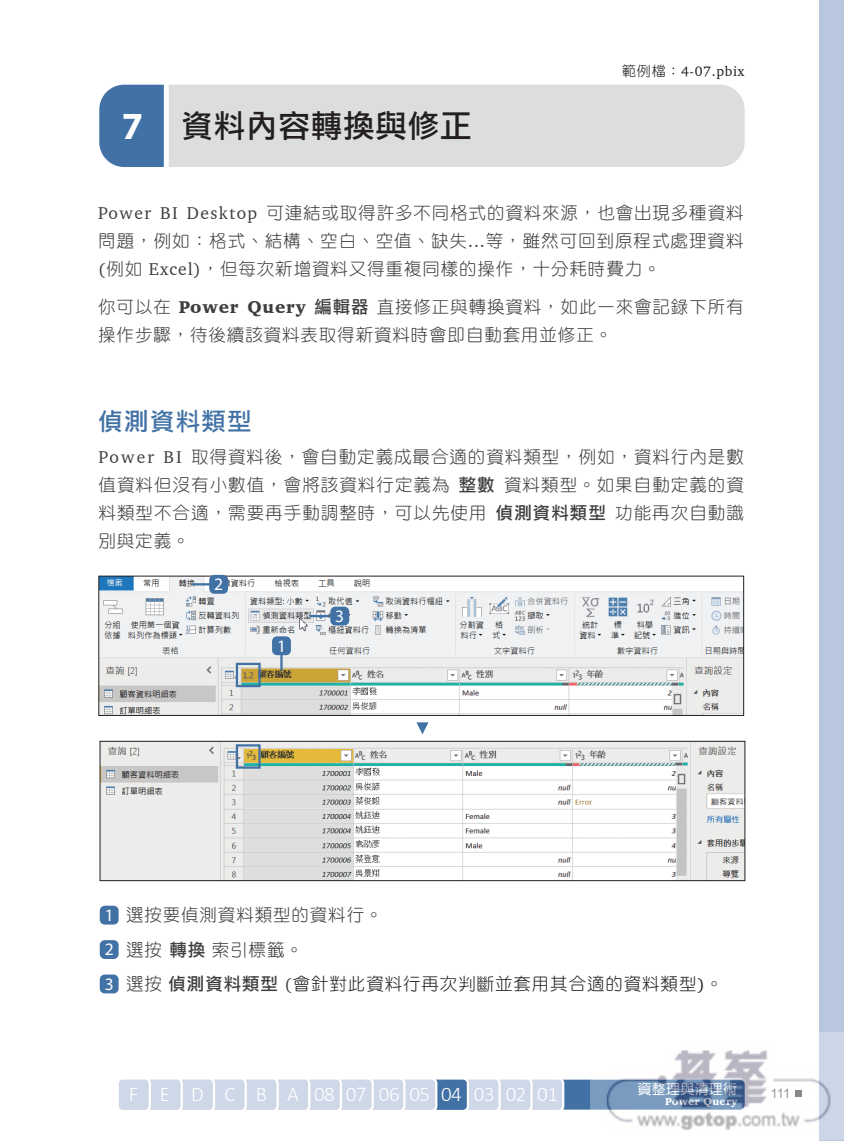
<style>
.page{position:relative;width:844px;height:1141px;background:#fff}
.page>*{position:absolute;margin:0;border:0;box-sizing:border-box;transform-origin:0 0}
.t1{font:31.5px "DF Li Hei Std W5";letter-spacing:.025em;color:#231f20}
.t2{font:24.5px "DF Li Hei Std W5";letter-spacing:.05em;color:#4272a5}
.t3{font:300 21px "Calibri";letter-spacing:-.025em;color:#fff}
.t4{font:300 21px "Calibri";letter-spacing:.95em;color:#fff}
.t5{font:17.5px/28px "DF Yuan Std W3";letter-spacing:.05em;color:#3e3e3f;text-align:justify}
.t6{font:17.5px "Myriad Pro";color:#fff}
.t7{font:14px "Charter BT";letter-spacing:.05em;color:#231f20}
.t8{font:14px "DF Yuan Std W5";letter-spacing:.02em;color:#fff}
.t9{font:13.12px "Arial";color:#6c6d70}
.t10{font:900 10.5px "Charter BT";letter-spacing:.02em;color:#fff}
.s1{font-family:"Myriad Pro";font-weight:700;font-size:38.5px;color:#fff}
.s2{font-family:"DF Yuan Std W3"}
.s3{font-family:"Charter BT"}
.s4{font-family:"Charter BT";font-weight:900}
.s5{font-family:"DF Li Hei Std W5"}
.s6{font-family:"Myriad Pro";color:#fff}
.s7{color:#231f20}
.s8{font-family:"Charter BT";color:#231f20}
</style>
<div class="page">
<div style="left:819px;top:0;width:24px;height:1141px;background:#b8c6de"></div>
<svg style="left:563px;top:1080px;width:27px;height:30px"></svg>
<div style="left:507px;top:1078px;width:56px;height:33px;background:#ced8e8;border-radius:5px"></div>
<div style="left:506px;top:1077px;width:58px;height:35px;border:2px solid #fff;border-radius:5px"></div>
<div style="left:475px;top:1078px;width:56px;height:33px;background:#ced8e8;border-radius:5px"></div>
<div style="left:474px;top:1077px;width:58px;height:35px;border:2px solid #fff;border-radius:5px"></div>
<div style="left:438px;top:1078px;width:61px;height:33px;background:#ced8e8;border-radius:5px"></div>
<div style="left:437px;top:1077px;width:63px;height:35px;border:2px solid #fff;border-radius:5px"></div>
<div style="left:404px;top:1078px;width:64px;height:33px;background:#4272a5;border-radius:5px"></div>
<div style="left:403px;top:1077px;width:66px;height:35px;border:2px solid #fff;border-radius:5px"></div>
<div style="left:368px;top:1078px;width:68px;height:33px;background:#ced8e8;border-radius:5px"></div>
<div style="left:367px;top:1077px;width:70px;height:35px;border:2px solid #fff;border-radius:5px"></div>
<div style="left:363px;top:1077px;width:42px;height:35px;border:2px solid #fff;border-radius:5px"></div>
<div style="left:309px;top:1078px;width:63px;height:33px;background:#ced8e8;border-radius:5px"></div>
<div style="left:308px;top:1077px;width:65px;height:35px;border:2px solid #fff;border-radius:5px"></div>
<div style="left:280px;top:1078px;width:61px;height:33px;background:#ced8e8;border-radius:5px"></div>
<div style="left:279px;top:1077px;width:63px;height:35px;border:2px solid #fff;border-radius:5px"></div>
<div style="left:245px;top:1078px;width:64px;height:33px;background:#ced8e8;border-radius:5px"></div>
<div style="left:244px;top:1077px;width:66px;height:35px;border:2px solid #fff;border-radius:5px"></div>
<div style="left:208px;top:1077px;width:71px;height:35px;border:2px solid #fff;border-radius:5px"></div>
<div style="left:206px;top:1078px;width:40px;height:33px;background:#ced8e8;border-radius:5px"></div>
<div style="left:205px;top:1077px;width:42px;height:35px;border:2px solid #fff;border-radius:5px"></div>
<div style="left:151px;top:1078px;width:63px;height:33px;background:#ced8e8;border-radius:5px"></div>
<div style="left:150px;top:1077px;width:65px;height:35px;border:2px solid #fff;border-radius:5px"></div>
<div style="left:119px;top:1078px;width:63px;height:33px;background:#ced8e8;border-radius:5px"></div>
<div style="left:117px;top:1077px;width:66px;height:35px;border:2px solid #fff;border-radius:5px"></div>
<div style="left:118px;top:1078px;width:32px;height:33px;background:#ced8e8;border-radius:5px"></div>
<div style="left:116px;top:1077px;width:35px;height:35px;border:2px solid #fff;border-radius:5px"></div>
<div style="left:169px;top:85px;width:575px;height:82px;background:#dcdddf"></div>
<svg style="left:99px;top:85px;width:65px;height:82px"></svg>
<svg style="left:98px;top:576px;width:646px;height:140px"></svg>
<svg style="left:99px;top:741px;width:646px;height:140px"></svg>
<div style="left:209px;top:575px;width:19px;height:19px;background:#4272a5;border-radius:5px"></div>
<div style="left:272px;top:636px;width:19px;height:19px;background:#4272a5;border-radius:5px"></div>
<hr style="left:192px;top:583px;width:24px;height:2px;background:#4272a5">
<div style="left:330px;top:607px;width:19px;height:18px;background:#4272a5;border-radius:5px"></div>
<hr style="left:309px;top:615px;width:25px;height:2px;background:#4272a5">
<svg style="left:280px;top:655px;width:2px;height:16px"></svg>
<div style="left:236px;top:663px;width:24px;height:24px;border:2px solid #4272a5"></div>
<div style="left:236px;top:744px;width:24px;height:25px;border:2px solid #4272a5"></div>
<div style="left:100px;top:906px;width:19px;height:19px;background:#4272a5;border-radius:5px"></div>
<div style="left:100px;top:940px;width:19px;height:19px;background:#4272a5;border-radius:5px"></div>
<div style="left:100px;top:975px;width:19px;height:18px;background:#4272a5;border-radius:5px"></div>
<svg style="left:416px;top:722px;width:12px;height:12px"></svg>
<img style="left:590px;top:1033px;width:253px;height:106px">
<h1 class="t1" style="left:122px;top:109px;width:351px"><span class="s1">7</span> 資料內容轉換與修正</h1>
<p class="t7" style="left:622px;top:63px;width:124px"><span class="s2">範例檔：</span>4-07.pbix</p>
<p class="t5" style="left:98px;top:199px;width:646px"><span class="s3">Power BI Desktop</span> 可連結或取得許多不同格式的資料來源，也會出現多種資料問題，例如：格式、結構、空白、空值、缺失<span class="s3">...</span>等，雖然可回到原程式處理資料<span class="s3">(</span>例如 <span class="s3">Excel)</span>，但每次新增資料又得重複同樣的操作，十分耗時費力。</p>
<p class="t5" style="left:98px;top:293px;width:646px">你可以在 <span class="s4">Power Query</span> <span class="s5">編輯器</span>直接修正與轉換資料，如此一來會記錄下所有操作步驟，待後續該資料表取得新資料時會即自動套用並修正。</p>
<h2 class="t2" style="left:98px;top:408px;width:155px">偵測資料類型</h2>
<p class="t5" style="left:98px;top:443px;width:646px"><span class="s3">Power BI</span> 取得資料後，會自動定義成最合適的資料類型，例如，資料行內是數值資料但沒有小數值，會將該資料行定義為<span class="s5">整數</span>資料類型。如果自動定義的資料類型不合適，需要再手動調整時，可以先使用<span class="s5">偵測資料類型</span>功能再次自動識別與定義。</p>
<p class="t6" style="left:214px;top:574px;width:10px">2</p>
<p class="t6" style="left:277px;top:635px;width:10px">1</p>
<p class="t6" style="left:335px;top:605px;width:10px">3</p>
<p class="t5" style="left:105px;top:898px;width:619px;line-height:34.5px;text-align:left"><span class="s6">1</span> 選按要偵測資料類型的資料行。<br><span class="s6">2</span> 選按<span class="s5">轉換</span>索引標籤。<br><span class="s6">3</span> 選按<span class="s5">偵測資料類型</span> <span class="s3">(</span><span class="s7">會針對此資料行再次判斷並套用其合適的資料類型</span><span class="s8">)</span>。</p>
<p class="t3" style="left:379px;top:1081px;width:181px">06 05 04 03 02 01</p>
<p class="t8" style="left:637px;top:1082px;width:101px">資整理與清理術</p>
<p class="t10" style="left:665px;top:1095px;width:73px">Power Query</p>
<p class="t4" style="left:129px;top:1081px;width:239px">FEDCBA0807</p>
<p class="t9" style="left:770px;top:1085px;width:21px">111</p>
</div>
